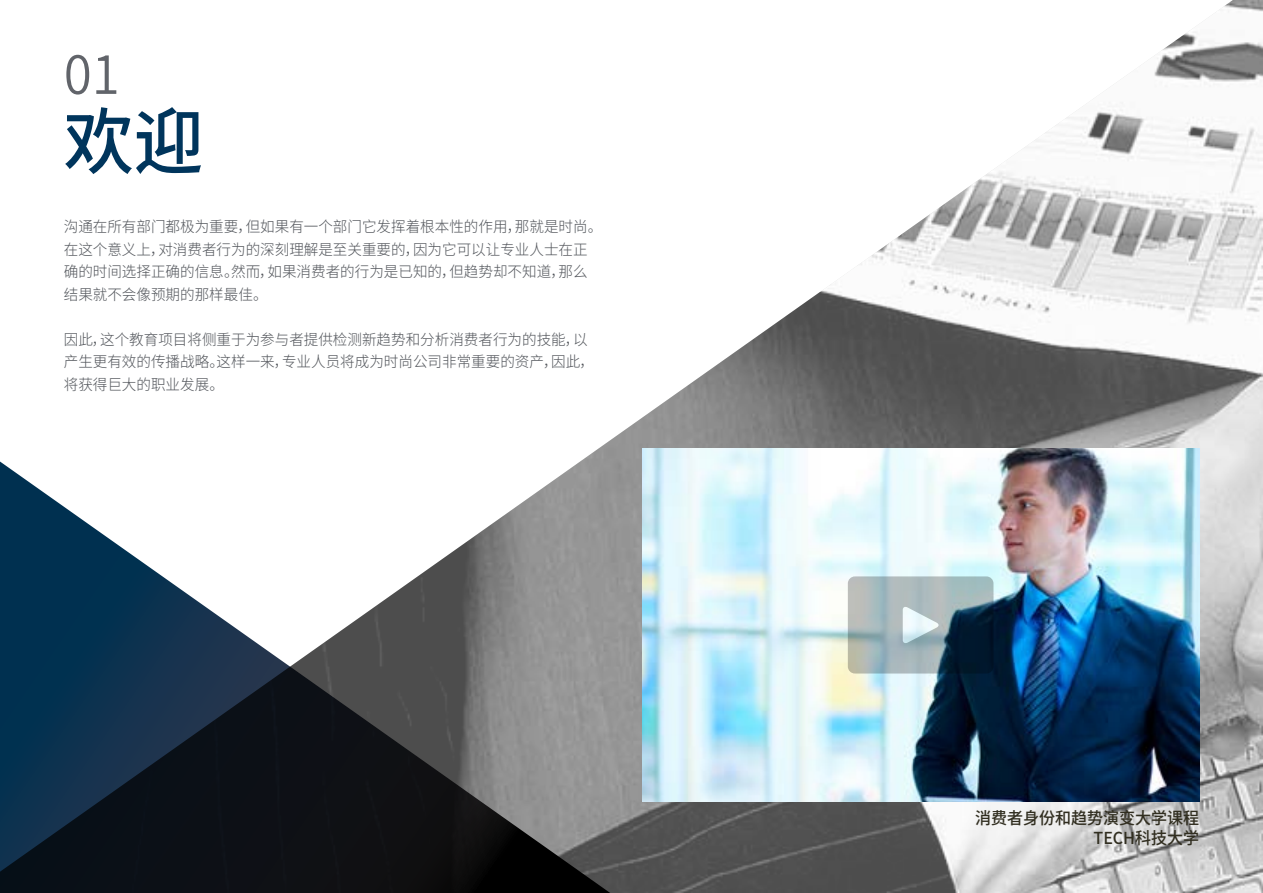
<style>
.page{position:relative;width:1263px;height:893px;background:#fff}
.page>*{position:absolute;margin:0;border:0;box-sizing:border-box;transform-origin:0 0}
.t1{font:500 72px "Source Han Sans CN";color:#00355c}
.t2{font:52.5px "Source Han Sans CN";color:#61646a}
.t3{font:500 16.5px/19.5px "Source Han Sans CN";color:#312e20;text-align:right}
.t4{font:300 15px/22.5px "Source Han Sans CN";color:#52555b}
</style>
<div class="page">
<img style="left:602px;top:0;width:661px;height:893px">
<img style="left:642px;top:448px;width:557px;height:353px">
<svg style="left:848px;top:576px;width:145px;height:97px;background:#8799a0"></svg>
<svg style="left:0;top:446px;width:640px;height:447px"></svg>
<h2 class="t2" style="left:64px;top:45px;width:57px">01</h2>
<h1 class="t1" style="left:64px;top:101px;width:141px">欢迎</h1>
<p class="t4" style="left:64px;top:216px;width:540px">沟通在所有部门都极为重要，但如果有一个部门它发挥着根本性的作用，那就是时尚。在这个意义上，对消费者行为的深刻理解是至关重要的，因为它可以让专业人士在正确的时间选择正确的信息。然而，如果消费者的行为是已知的，但趋势却不知道，那么结果就不会像预期的那样最佳。</p>
<p class="t4" style="left:64px;top:328px;width:532px">因此，这个教育项目将侧重于为参与者提供检测新趋势和分析消费者行为的技能，以产生更有效的传播战略。这样一来，专业人员将成为时尚公司非常重要的资产，因此，将获得巨大的职业发展。</p>
<p class="t3" style="left:975px;top:809px;width:226px">消费者身份和趋势演变大学课程<br>TECH科技大学</p>
</div>
